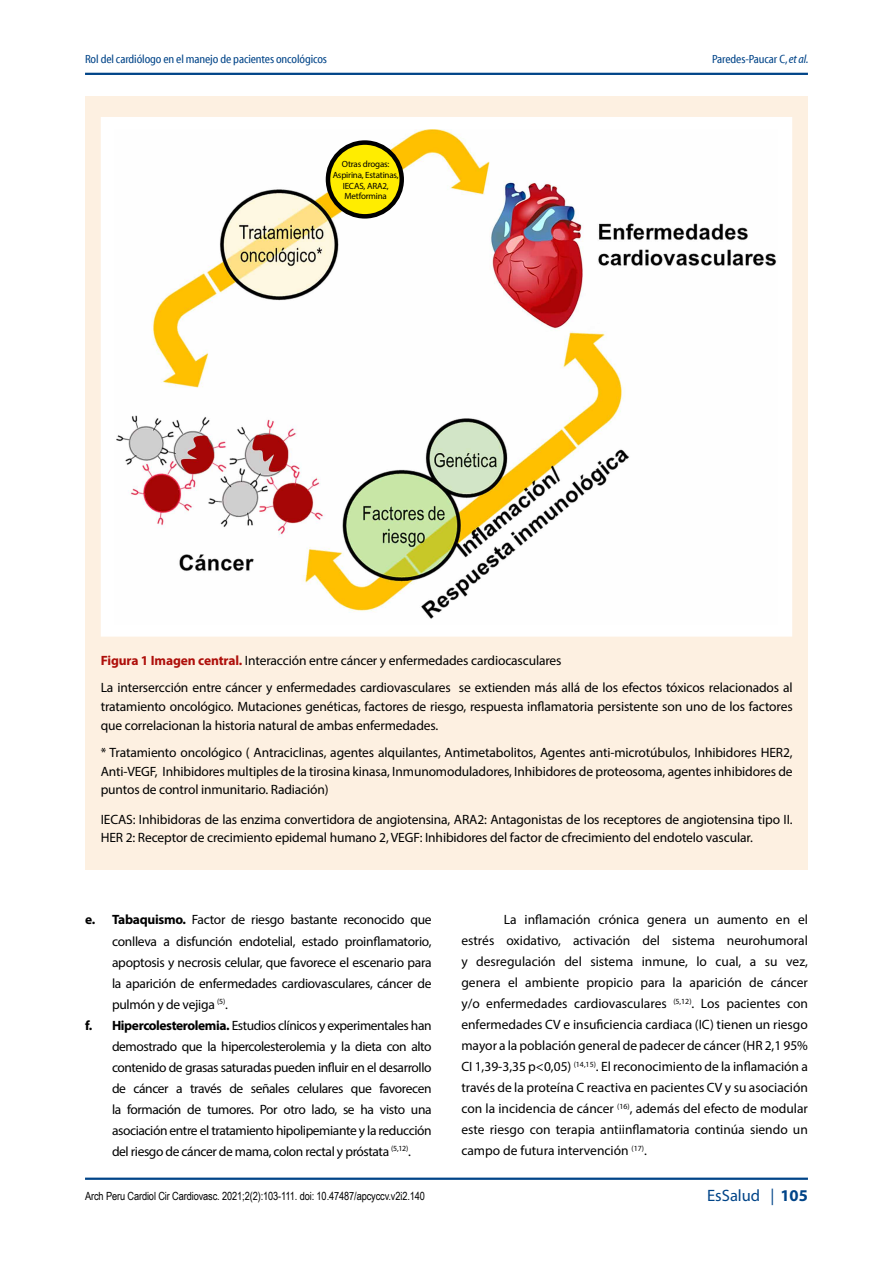
<style>
.page{position:relative;width:893px;height:1263px;background:#fff}
.page>*{position:absolute;margin:0;border:0;box-sizing:border-box;transform-origin:0 0}
.t1{font:16.5px "Myriad Pro";color:#048}
.t2{font:13.5px/21px "Myriad Pro";letter-spacing:-.015em;color:#000}
.t3{font:12px "Myriad Cn Web";letter-spacing:-.01em;color:#048}
.t4{font:11.25px "Arial Narrow";letter-spacing:-.01em;color:#000}
.t5{font:9px/10.5px "Myriad Pro";letter-spacing:-.02em;color:#000;text-align:center}
.s1{font-family:"Myriad Cn It Web"}
.s2{font-weight:700;color:#ae0f0a}
.s3{font-weight:700}
</style>
<div class="page">
<hr style="left:85px;top:73px;width:723px;height:2px;background:#048">
<hr style="left:85px;top:1177px;width:723px;height:3px;background:#048">
<div style="left:85px;top:96px;width:723px;height:774px;background:#fdf0e1"></div>
<div style="left:105px;top:121px;width:683px;height:511px;background:#fff"></div>
<img style="left:116px;top:130px;width:661px;height:489px">
<div style="left:101px;top:117px;width:691px;height:520px;border:9px solid #fff"></div>
<div style="left:328px;top:143px;width:74px;height:73px;background:#ffed00;border-radius:50%"></div>
<div style="left:326px;top:140px;width:78px;height:79px;border:4px solid #000;border-radius:50%"></div>
<p class="t3" style="left:85px;top:53px;width:244px">Rol del cardiólogo en el manejo de pacientes oncológicos</p>
<p class="t3" style="left:712px;top:53px;width:98px">Paredes-Paucar C, <span class="s1">et al.</span></p>
<p class="t5" style="left:333px;top:159px;width:68px">Otras drogas:<br>Aspirina, Estatinas,<br>IECAS, ARA2,<br>Metformina</p>
<p class="t2" style="left:101px;top:646px;width:693px;line-height:27.3px"><span class="s2">Figura 1 Imagen central.</span> Interacción entre cáncer y enfermedades cardiocasculares<br>La intersercción entre cáncer y enfermedades cardiovasculares se extienden más allá de los efectos tóxicos relacionados al</p>
<p class="t2" style="left:101px;top:697px;width:693px;line-height:18.8px">tratamiento oncológico. Mutaciones genéticas, factores de riesgo, respuesta inflamatoria persistente son uno de los factores que correlacionan la historia natural de ambas enfermedades.</p>
<p class="t2" style="left:101px;top:743px;width:693px;line-height:18.8px;text-align:justify">* Tratamiento oncológico ( Antraciclinas, agentes alquilantes, Antimetabolitos, Agentes anti-microtúbulos, Inhibidores HER2, Anti-VEGF, Inhibidores multiples de la tirosina kinasa, Inmunomoduladores, Inhibidores de proteosoma, agentes inhibidores de puntos de control inmunitario. Radiación)</p>
<p class="t2" style="left:101px;top:809px;width:693px;line-height:18.8px">IECAS: Inhibidoras de las enzima convertidora de angiotensina, ARA2: Antagonistas de los receptores de angiotensina tipo II.<br>HER 2: Receptor de crecimiento epidemal humano 2, VEGF: Inhibidores del factor de cfrecimiento del endotelo vascular.</p>
<p class="t2" style="left:85px;top:909px;width:348px"><span class="s3">e. Tabaquismo.</span> Factor de riesgo bastante reconocido que</p>
<p class="t2" style="left:112px;top:930px;width:321px">conlleva a disfunción endotelial, estado proinflamatorio,</p>
<p class="t2" style="left:112px;top:952px;width:321px">apoptosis y necrosis celular, que favorece el escenario para</p>
<p class="t2" style="left:112px;top:973px;width:321px">la aparición de enfermedades cardiovasculares, cáncer de</p>
<p class="t2" style="left:112px;top:994px;width:117px">pulmón y de vejiga <sup>(5)</sup>.</p>
<p class="t2" style="left:85px;top:1015px;width:348px"><span class="s3">f. Hipercolesterolemia.</span> Estudios clínicos y experimentales han</p>
<p class="t2" style="left:112px;top:1036px;width:321px">demostrado que la hipercolesterolemia y la dieta con alto</p>
<p class="t2" style="left:112px;top:1057px;width:321px">contenido de grasas saturadas pueden influir en el desarrollo</p>
<p class="t2" style="left:112px;top:1078px;width:321px">de cáncer a través de señales celulares que favorecen</p>
<p class="t2" style="left:112px;top:1099px;width:321px">la formación de tumores. Por otro lado, se ha visto una</p>
<p class="t2" style="left:112px;top:1120px;width:321px">asociación entre el tratamiento hipolipemiante y la reducción</p>
<p class="t2" style="left:112px;top:1141px;width:300px">del riesgo de cáncer de mama, colon rectal y próstata <sup>(5,12)</sup>.</p>
<p class="t4" style="left:85px;top:1188px;width:341px">Arch Peru Cardiol Cir Cardiovasc. 2021;2(2):103-111. doi: 10.47487/apcyccv.v2i2.140</p>
<p class="t2" style="left:461px;top:909px;width:348px;text-align:justify;text-indent:43px">La inflamación crónica genera un aumento en el estrés oxidativo, activación del sistema neurohumoral y desregulación del sistema inmune, lo cual, a su vez, genera el ambiente propicio para la aparición de cáncer y/o enfermedades cardiovasculares <sup>(5,12)</sup>. Los pacientes con enfermedades CV e insuficiencia cardiaca (IC) tienen un riesgo mayor a la población general de padecer de cáncer (HR 2,1 95% CI 1,39-3,35 p&lt;0,05) <sup>(14,15)</sup>. El reconocimiento de la inflamación a través de la proteína C reactiva en pacientes CV y su asociación con la incidencia de cáncer <sup>(16)</sup>, además del efecto de modular este riesgo con terapia antiinflamatoria continúa siendo un campo de futura intervención <sup>(17)</sup>.</p>
<p class="t1" style="left:707px;top:1185px;width:102px">EsSalud | <span class="s3">105</span></p>
</div>
